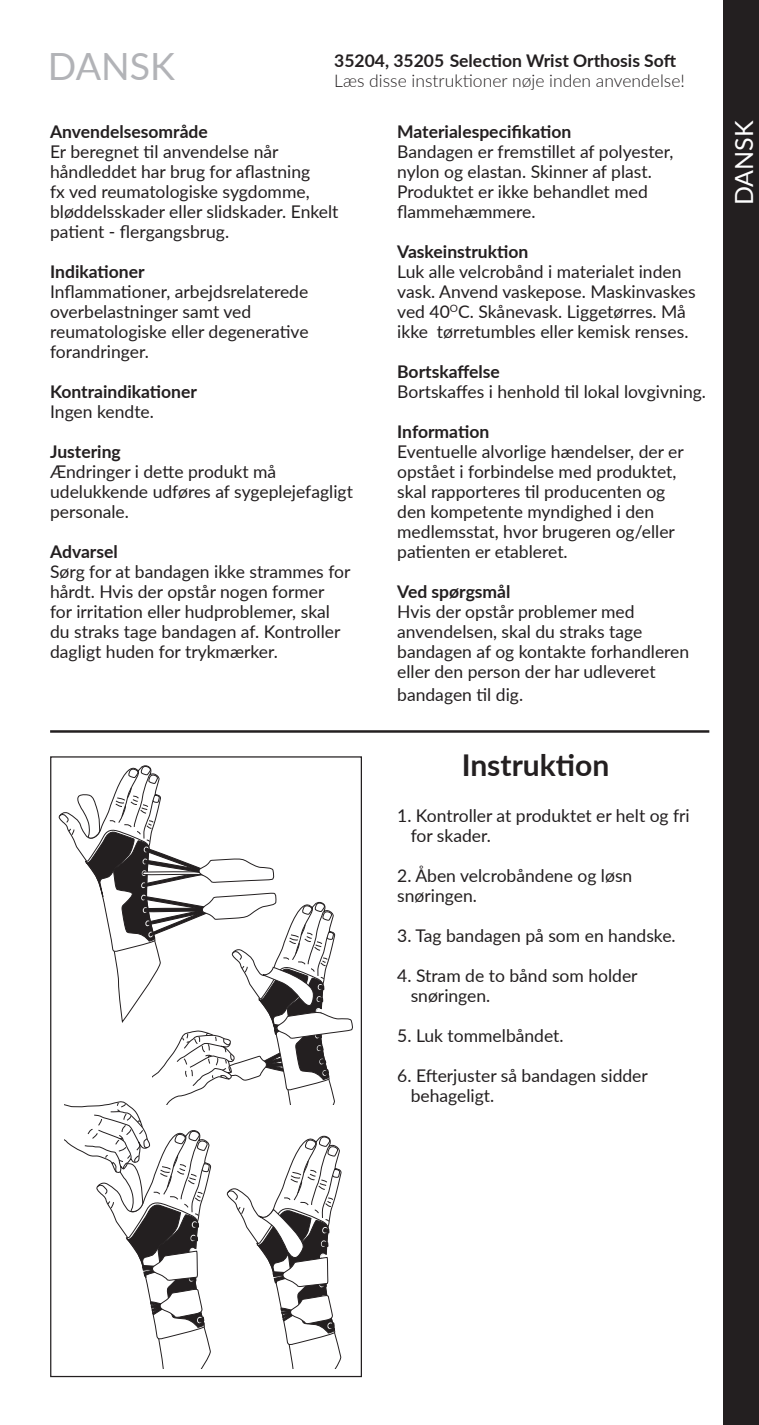
<style>
.page{position:relative;width:759px;height:1425px;background:#fff}
.page>*{position:absolute;margin:0;border:0;box-sizing:border-box;transform-origin:0 0}
.t1{font:37.5px "Lato";color:#b2b3b7}
.t2{font:700 30px "Lato";color:#231f20}
.t3{font:25px "Lato";color:#fff}
.t4{font:17.5px/20px "Lato";color:#231f20}
.t5{font:700 17.5px "Lato";color:#231f20}
.t6{font:300 17.5px "Lato";color:#231f20}
</style>
<div class="page">
<div style="left:723px;top:0;width:35px;height:1424px;background:#231f20"></div>
<svg style="left:59px;top:757px;width:295px;height:611px"></svg>
<hr style="left:50px;top:730px;width:659px;height:2px;background:#231f20">
<p class="t1" style="left:48px;top:39px;width:128px">DANSK</p>
<p class="t5" style="left:334px;top:48px;width:343px">35204, 35205 Selection Wrist Orthosis Soft</p>
<p class="t6" style="left:334px;top:69px;width:352px">Læs disse instruktioner nøje inden anvendelse!</p>
<p class="t5" style="left:50px;top:119px;width:159px">Anvendelsesområde</p>
<p class="t4" style="left:50px;top:141px;width:290px">Er beregnet til anvendelse når håndleddet har brug for aflastning<br>fx ved reumatologiske sygdomme, bløddelsskader eller slidskader. Enkelt patient - flergangsbrug.</p>
<p class="t5" style="left:50px;top:259px;width:96px">Indikationer</p>
<p class="t4" style="left:50px;top:281px;width:260px">Inflammationer, arbejdsrelaterede overbelastninger samt ved reumatologiske eller degenerative forandringer.</p>
<p class="t5" style="left:50px;top:379px;width:148px">Kontraindikationer</p>
<p class="t4" style="left:50px;top:401px;width:105px">Ingen kendte.</p>
<p class="t5" style="left:50px;top:439px;width:72px">Justering</p>
<p class="t4" style="left:50px;top:461px;width:304px">Ændringer i dette produkt må udelukkende udføres af sygeplejefagligt personale.</p>
<p class="t5" style="left:50px;top:539px;width:69px">Advarsel</p>
<p class="t4" style="left:50px;top:561px;width:302px">Sørg for at bandagen ikke strammes for hårdt. Hvis der opstår nogen former for irritation eller hudproblemer, skal du straks tage bandagen af. Kontroller dagligt huden for trykmærker.</p>
<p class="t5" style="left:397px;top:119px;width:176px">Materialespecifikation</p>
<p class="t4" style="left:397px;top:141px;width:278px">Bandagen er fremstillet af polyester, nylon og elastan. Skinner af plast.<br>Produktet er ikke behandlet med flammehæmmere.</p>
<p class="t5" style="left:397px;top:239px;width:133px">Vaskeinstruktion</p>
<p class="t4" style="left:397px;top:261px;width:300px">Luk alle velcrobånd i materialet inden vask. Anvend vaskepose. Maskinvaskes ved 40<sup>O</sup>C. Skånevask. Liggetørres. Må ikke tørretumbles eller kemisk renses.</p>
<p class="t5" style="left:397px;top:359px;width:104px">Bortskaffelse</p>
<p class="t4" style="left:397px;top:381px;width:310px">Bortskaffes i henhold til lokal lovgivning.</p>
<p class="t5" style="left:397px;top:419px;width:93px">Information</p>
<p class="t4" style="left:397px;top:441px;width:288px">Eventuelle alvorlige hændelser, der er opstået i forbindelse med produktet, skal rapporteres til producenten og den kompetente myndighed i den medlemsstat, hvor brugeren og/eller patienten er etableret.</p>
<p class="t5" style="left:397px;top:579px;width:115px">Ved spørgsmål</p>
<p class="t4" style="left:397px;top:601px;width:293px">Hvis der opstår problemer med anvendelsen, skal du straks tage bandagen af og kontakte forhandleren eller den person der har udleveret</p>
<p class="t4" style="left:397px;top:684px;width:127px">bandagen til dig.</p>
<p class="t2" style="left:461px;top:742px;width:149px">Instruktion</p>
<p class="t4" style="left:397px;top:805px;width:294px">1. Kontroller at produktet er helt og fri</p>
<p class="t4" style="left:410px;top:825px;width:82px">for skader.</p>
<p class="t4" style="left:397px;top:865px;width:236px">2. Åben velcrobåndene og løsn snøringen.</p>
<p class="t4" style="left:397px;top:925px;width:280px">3. Tag bandagen på som en handske.</p>
<p class="t4" style="left:397px;top:965px;width:242px">4. Stram de to bånd som holder</p>
<p class="t4" style="left:410px;top:985px;width:81px">snøringen.</p>
<p class="t4" style="left:397px;top:1025px;width:168px">5. Luk tommelbåndet.</p>
<p class="t4" style="left:397px;top:1065px;width:252px">6. Efterjuster så bandagen sidder</p>
<p class="t4" style="left:410px;top:1085px;width:85px">behageligt.</p>
<p class="t3" style="left:725px;top:205px;width:86px;rotate:-90deg">DANSK</p>
</div>
